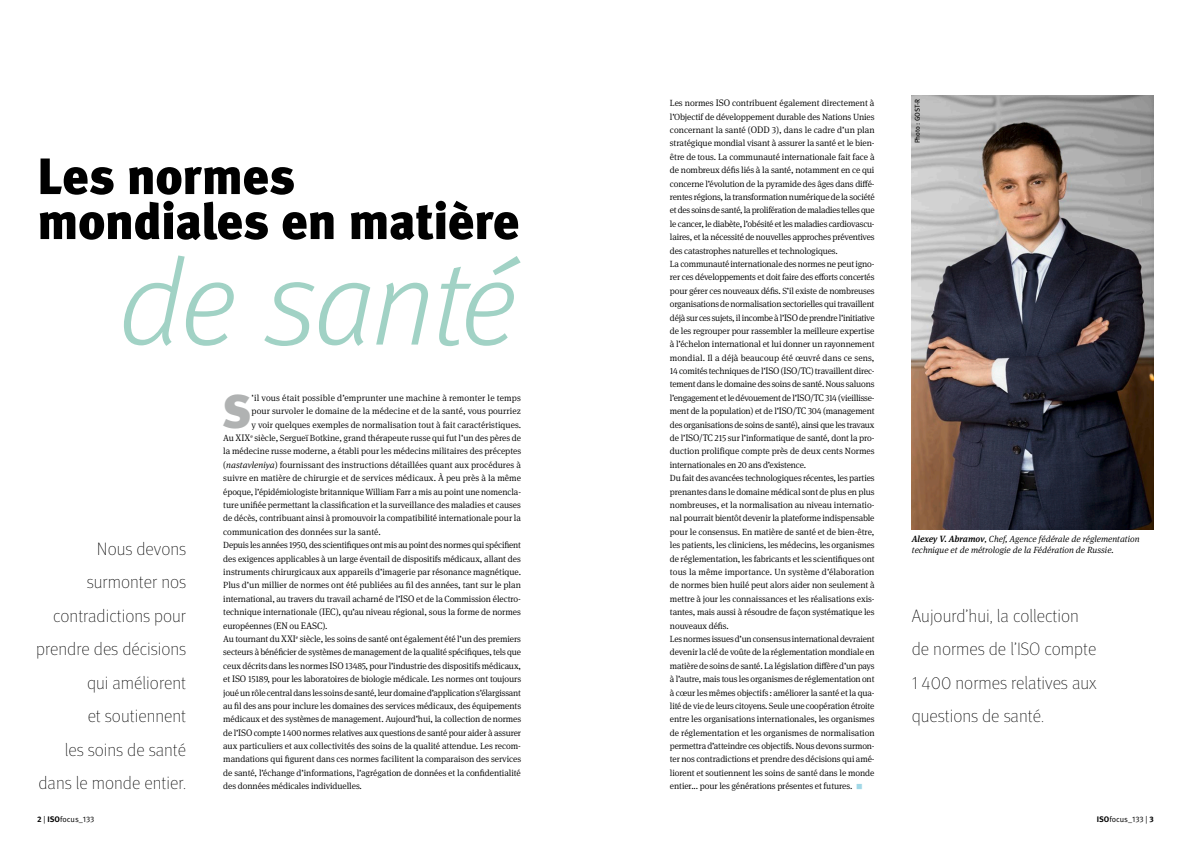
<style>
.page{position:relative;width:1191px;height:842px;background:#fff}
.page>*{position:absolute;margin:0;border:0;box-sizing:border-box;transform-origin:0 0}
.t1{font:italic 300 122px "Meta Pro";letter-spacing:-.035em;color:#a1d2c5}
.t2{font:900 51px/45px "Meta Pro";letter-spacing:-.015em;color:#000}
.t3{font:900 47.4px "Meta Pro";color:#b0b2b2}
.t4{font:100 18px/33.5px "Meta Pro";color:#000}
.t5{font:300 9px/13.4px "Meta Serif Pro";letter-spacing:-.01em;color:#000}
.t6{font:italic 300 9px/11px "Meta Serif Pro";color:#000}
.t7{font:300 9px "Meta Serif Pro";letter-spacing:.01em;color:#000}
.t8{font:8px "Meta Pro Norm";letter-spacing:-.005em;color:#000}
.t9{font:7px "Meta Pro";color:#000}
.s1{font-size:9.5px}
.s2{font-style:italic}
.s3{font-family:"Meta Pro";font-weight:700;font-size:7px;color:#a2d8e7}
.s4{font-weight:500}
.s5{font-family:"Meta Pro";font-weight:700}
</style>
<div class="page">
<img style="left:912px;top:96px;width:241px;height:433px">
<h2 class="t2" style="left:37px;top:151px;width:484px">Les normes mondiales en matière</h2>
<h1 class="t1" style="left:117px;top:214px;width:401px">de santé</h1>
<h3 class="t4" style="left:36px;top:531px;width:152px;text-align:right">Nous devons surmonter nos contradictions pour prendre des décisions qui améliorent<br>et soutiennent<br>les soins de santé dans le monde entier.</h3>
<h3 class="t3" style="left:222px;top:374px;width:31px">S</h3>
<p class="t7" style="left:251px;top:391px;width:271px">’il vous était possible d’emprunter une machine à remonter le temps</p>
<p class="t5" style="left:251px;top:404px;width:271px">pour survoler le domaine de la médecine et de la santé, vous pourriez</p>
<p class="t5" style="left:251px;top:417px;width:271px">y voir quelques exemples de normalisation tout à fait caractéristiques.</p>
<p class="t5" style="left:223px;top:431px;width:299px">Au <span class="s1">XIX</span><sup>e</sup> siècle, Sergueï Botkine, grand thérapeute russe qui fut l’un des pères de</p>
<p class="t5" style="left:223px;top:444px;width:299px">la médecine russe moderne, a établi pour les médecins militaires des préceptes</p>
<p class="t5" style="left:223px;top:458px;width:299px">(<span class="s2">nastavleniya</span>) fournissant des instructions détaillées quant aux procédures à</p>
<p class="t5" style="left:223px;top:471px;width:299px">suivre en matière de chirurgie et de services médicaux. À peu près à la même</p>
<p class="t5" style="left:223px;top:484px;width:299px">époque, l’épidémiologiste britannique William Farr a mis au point une nomencla-</p>
<p class="t5" style="left:223px;top:498px;width:299px">ture unifiée permettant la classification et la surveillance des maladies et causes</p>
<p class="t5" style="left:223px;top:511px;width:299px">de décès, contribuant ainsi à promouvoir la compatibilité internationale pour la</p>
<p class="t5" style="left:223px;top:524px;width:159px">communication des données sur la santé.</p>
<p class="t5" style="left:223px;top:538px;width:299px">Depuis les années 1950, des scientifiques ont mis au point des normes qui spécifient</p>
<p class="t5" style="left:223px;top:551px;width:299px">des exigences applicables à un large éventail de dispositifs médicaux, allant des</p>
<p class="t5" style="left:223px;top:565px;width:299px">instruments chirurgicaux aux appareils d’imagerie par résonance magnétique.</p>
<p class="t5" style="left:223px;top:578px;width:299px">Plus d’un millier de normes ont été publiées au fil des années, tant sur le plan</p>
<p class="t5" style="left:223px;top:591px;width:299px">international, au travers du travail acharné de l’<span class="s1">ISO</span> et de la Commission électro-</p>
<p class="t5" style="left:223px;top:605px;width:299px">technique internationale (<span class="s1">IEC</span>), qu’au niveau régional, sous la forme de normes</p>
<p class="t5" style="left:223px;top:618px;width:106px">européennes (<span class="s1">EN</span> ou <span class="s1">EASC</span>).</p>
<p class="t5" style="left:223px;top:632px;width:299px">Au tournant du <span class="s1">XXI</span><sup>e</sup> siècle, les soins de santé ont également été l’un des premiers</p>
<p class="t5" style="left:223px;top:645px;width:299px">secteurs à bénéficier de systèmes de management de la qualité spécifiques, tels que</p>
<p class="t5" style="left:223px;top:658px;width:299px">ceux décrits dans les normes <span class="s1">ISO</span> 13485, pour l’industrie des dispositifs médicaux,</p>
<p class="t5" style="left:223px;top:672px;width:299px">et <span class="s1">ISO</span> 15189, pour les laboratoires de biologie médicale. Les normes ont toujours</p>
<p class="t5" style="left:223px;top:685px;width:299px">joué un rôle central dans les soins de santé, leur domaine d’application s’élargissant</p>
<p class="t5" style="left:223px;top:699px;width:299px">au fil des ans pour inclure les domaines des services médicaux, des équipements</p>
<p class="t5" style="left:223px;top:712px;width:299px">médicaux et des systèmes de management. Aujourd’hui, la collection de normes</p>
<p class="t5" style="left:223px;top:725px;width:299px">de l’<span class="s1">ISO</span> compte 1400 normes relatives aux questions de santé pour aider à assurer</p>
<p class="t5" style="left:223px;top:739px;width:299px">aux particuliers et aux collectivités des soins de la qualité attendue. Les recom-</p>
<p class="t5" style="left:223px;top:752px;width:299px">mandations qui figurent dans ces normes facilitent la comparaison des services</p>
<p class="t5" style="left:223px;top:766px;width:299px">de santé, l’échange d’informations, l’agrégation de données et la confidentialité</p>
<p class="t5" style="left:223px;top:779px;width:140px">des données médicales individuelles.</p>
<p class="t5" style="left:670px;top:96px;width:206px">Les normes <span class="s1">ISO</span> contribuent également directement à l’Objectif de développement durable des Nations Unies concernant la santé (<span class="s1">ODD</span> 3), dans le cadre d’un plan stratégique mondial visant à assurer la santé et le bien&shy;être de tous. La communauté internationale fait face à de nombreux défis liés à la santé, notamment en ce qui concerne l’évolution de la pyramide des âges dans diffé&shy;rentes régions, la transformation numérique de la société et des soins de santé, la prolifération de maladies telles que le cancer, le diabète, l’obésité et les maladies cardiovascu&shy;laires, et la nécessité de nouvelles approches préventives des catastrophes naturelles et technologiques.<br>La communauté internationale des normes ne peut igno&shy;rer ces développements et doit faire des efforts concertés pour gérer ces nouveaux défis. S’il existe de nombreuses organisations de normalisation sectorielles qui travaillent déjà sur ces sujets, il incombe à l’<span class="s1">ISO</span> de prendre l’initiative de les regrouper pour rassembler la meilleure expertise à l’échelon international et lui donner un rayonnement mondial. Il a déjà beaucoup été œuvré dans ce sens, 14 comités techniques de l’<span class="s1">ISO</span> (<span class="s1">ISO</span>/<span class="s1">TC</span>) travaillent direc&shy;tement dans le domaine des soins de santé. Nous saluons l’engagement et le dévouement de l’<span class="s1">ISO</span>/<span class="s1">TC</span> 314 (vieillisse&shy;ment de la population) et de l’<span class="s1">ISO</span>/<span class="s1">TC</span> 304 (management des organisations de soins de santé), ainsi que les travaux de l’<span class="s1">ISO</span>/<span class="s1">TC</span> 215 sur l’informatique de santé, dont la pro&shy;duction prolifique compte près de deux cents Normes internationales en 20 ans d’existence.<br>Du fait des avancées technologiques récentes, les parties prenantes dans le domaine médical sont de plus en plus nombreuses, et la normalisation au niveau internatio&shy;nal pourrait bientôt devenir la plateforme indispensable pour le consensus. En matière de santé et de bien-être, les patients, les cliniciens, les médecins, les organismes de réglementation, les fabricants et les scientifiques ont tous la même importance. Un système d’élaboration de normes bien huilé peut alors aider non seulement à mettre à jour les connaissances et les réalisations exis&shy;tantes, mais aussi à résoudre de façon systématique les nouveaux défis.<br>Les normes issues d’un consensus international devraient devenir la clé de voûte de la réglementation mondiale en matière de soins de santé. La législation diffère d’un pays à l’autre, mais tous les organismes de réglementation ont à cœur les mêmes objectifs: améliorer la santé et la qua&shy;lité de vie de leurs citoyens. Seule une coopération étroite entre les organisations internationales, les organismes de réglementation et les organismes de normalisation permettra d’atteindre ces objectifs. Nous devons surmon&shy;ter nos contradictions et prendre des décisions qui amé&shy;liorent et soutiennent les soins de santé dans le monde entier... pour les générations présentes et futures. <span class="s3">■</span></p>
<p class="t9" style="left:912px;top:143px;width:46px;rotate:-90deg">Photo: GOST-R</p>
<p class="t6" style="left:912px;top:532px;width:229px"><span class="s4">Alexey V. Abramov</span>, Chef, Agence fédérale de réglementation technique et de métrologie de la Fédération de Russie.</p>
<h3 class="t4" style="left:912px;top:598px;width:186px">Aujourd’hui, la collection de normes de l’ISO compte<br>1400 normes relatives aux questions de santé.</h3>
<p class="t8" style="left:37px;top:813px;width:59px"><span class="s5">2</span> | <span class="s5">ISO</span>focus_133</p>
<p class="t8" style="left:1096px;top:813px;width:58px"><span class="s5">ISO</span>focus_133 | <span class="s5">3</span></p>
</div>
